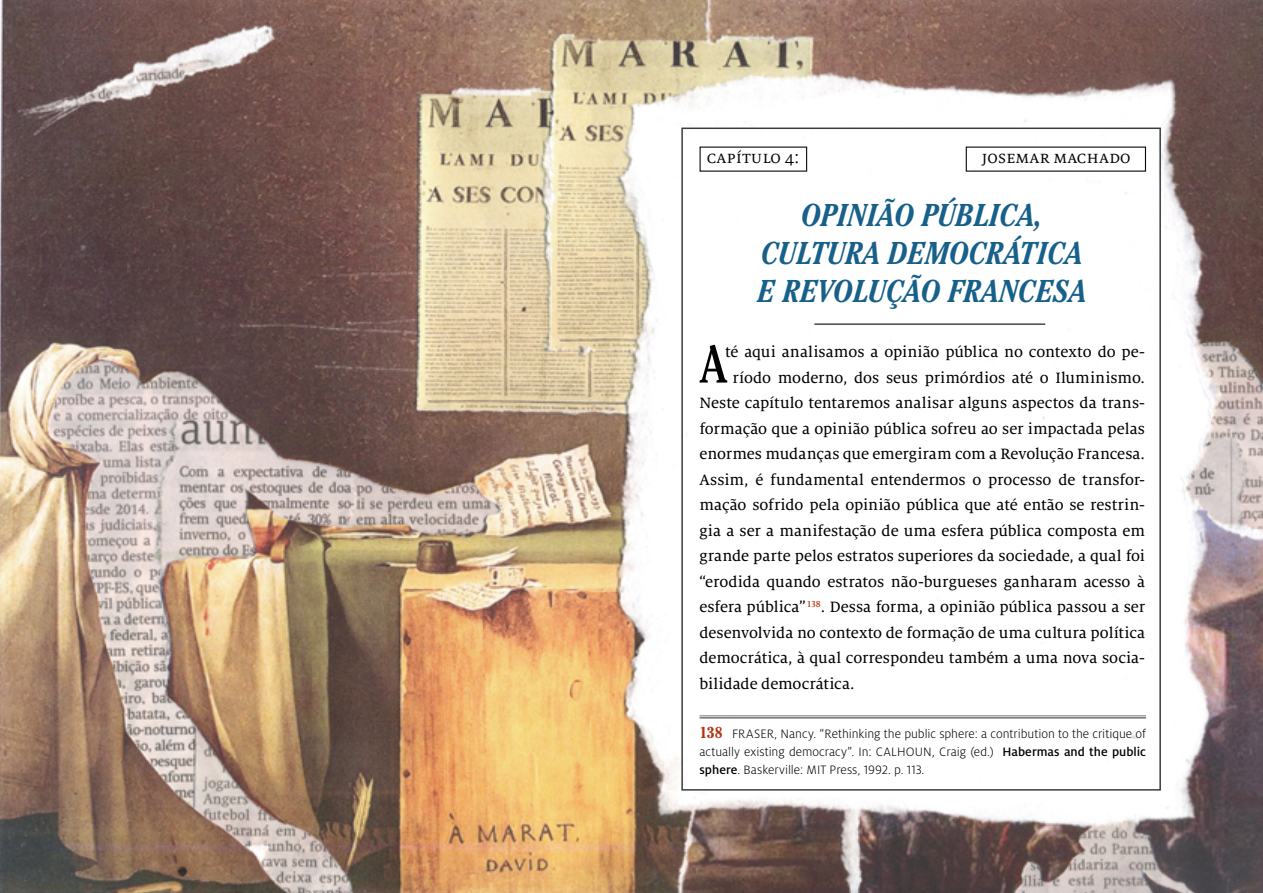
<style>
.page{position:relative;width:1263px;height:893px;background:#fff}
.page>*{position:absolute;margin:0;border:0;box-sizing:border-box;transform-origin:0 0}
.t1{font:condensed 52.95px "Cheltenham Std";color:#000}
.t2{font:italic 700 condensed 31.5px "Cheltenham Std";color:#166089}
.t3{font:18px "Milo Serif Pro";color:#000101}
.t4{font:16.5px "Milo Serif Pro Text";color:#000}
.t5{font:300 13.5px/18px "Milo Pro";letter-spacing:.005em;color:#000;text-align:justify}
.s1{font-family:"Cheltenham Std";font-weight:700;font-stretch:condensed;font-size:15.75px;color:#b23312}
.s2{font-weight:500}
</style>
<div class="page">
<img style="left:0;top:0;width:1263px;height:893px">
<hr style="left:699px;top:716px;width:447px;height:1px;background:#757470">
<hr style="left:699px;top:717px;width:447px;height:2px;background:#757470">
<div style="left:681px;top:128px;width:480px;height:663px;border:2px solid #383d43"></div>
<hr style="left:814px;top:324px;width:231px;height:1px;background:#0b0c04">
<p class="t3" style="left:707px;top:147px;width:94px">capítulo 4:</p>
<p class="t3" style="left:982px;top:147px;width:150px">josemar machado</p>
<h2 class="t2" style="left:802px;top:197px;width:36px">OPINIÃO</h2>
<h2 class="t2" style="left:922px;top:197px;width:18px">PÚBLICA</h2>
<h2 class="t2" style="left:1035px;top:197px;width:9px">,</h2>
<h2 class="t2" style="left:1004px;top:235px;width:32px">ÁTICA</h2>
<h2 class="t2" style="left:762px;top:235px;width:18px">CULTURA</h2>
<h2 class="t2" style="left:888px;top:235px;width:21px">DEMOCR</h2>
<h2 class="t2" style="left:758px;top:273px;width:62px">E REVOLUÇÃO</h2>
<h2 class="t2" style="left:948px;top:273px;width:35px">FRANCESA</h2>
<p class="t4" style="left:725px;top:342px;width:422px">té aqui analisamos a opinião pública no contexto do pe-</p>
<p class="t4" style="left:732px;top:368px;width:414px">ríodo moderno, dos seus primórdios até o Iluminismo.</p>
<p class="t4" style="left:699px;top:393px;width:447px">Neste capítulo tentaremos analisar alguns aspectos da trans-</p>
<p class="t4" style="left:699px;top:419px;width:447px">formação que a opinião pública sofreu ao ser impactada pelas</p>
<p class="t4" style="left:699px;top:444px;width:447px">enormes mudanças que emergiram com a Revolução Francesa.</p>
<p class="t4" style="left:699px;top:470px;width:447px">Assim, é fundamental entendermos o processo de transfor-</p>
<p class="t4" style="left:699px;top:495px;width:447px">mação sofrido pela opinião pública que até então se restrin-</p>
<p class="t4" style="left:699px;top:521px;width:447px">gia a ser a manifestação de uma esfera pública composta em</p>
<p class="t4" style="left:699px;top:546px;width:447px">grande parte pelos estratos superiores da sociedade, a qual foi</p>
<p class="t4" style="left:699px;top:572px;width:447px">“erodida quando estratos não-burgueses ganharam acesso à</p>
<p class="t4" style="left:699px;top:597px;width:447px">esfera pública” <sup>138</sup>. Dessa forma, a opinião pública passou a ser</p>
<p class="t4" style="left:699px;top:623px;width:447px">desenvolvida no contexto de formação de uma cultura política</p>
<p class="t4" style="left:699px;top:648px;width:447px">democrática, à qual correspondeu também a uma nova socia-</p>
<p class="t4" style="left:699px;top:674px;width:156px">bilidade democrática.</p>
<p class="t5" style="left:699px;top:725px;width:448px"><span class="s1">138</span> FRASER, Nancy. “Rethinking the public sphere: a contribution to the critique of actually existing democracy”. In: CALHOUN, Craig (ed.) <span class="s2">Habermas and the public sphere</span>. Baskerville: MIT Press, 1992. p. 113.</p>
<h1 class="t1" style="left:700px;top:333px;width:28px">A</h1>
</div>
